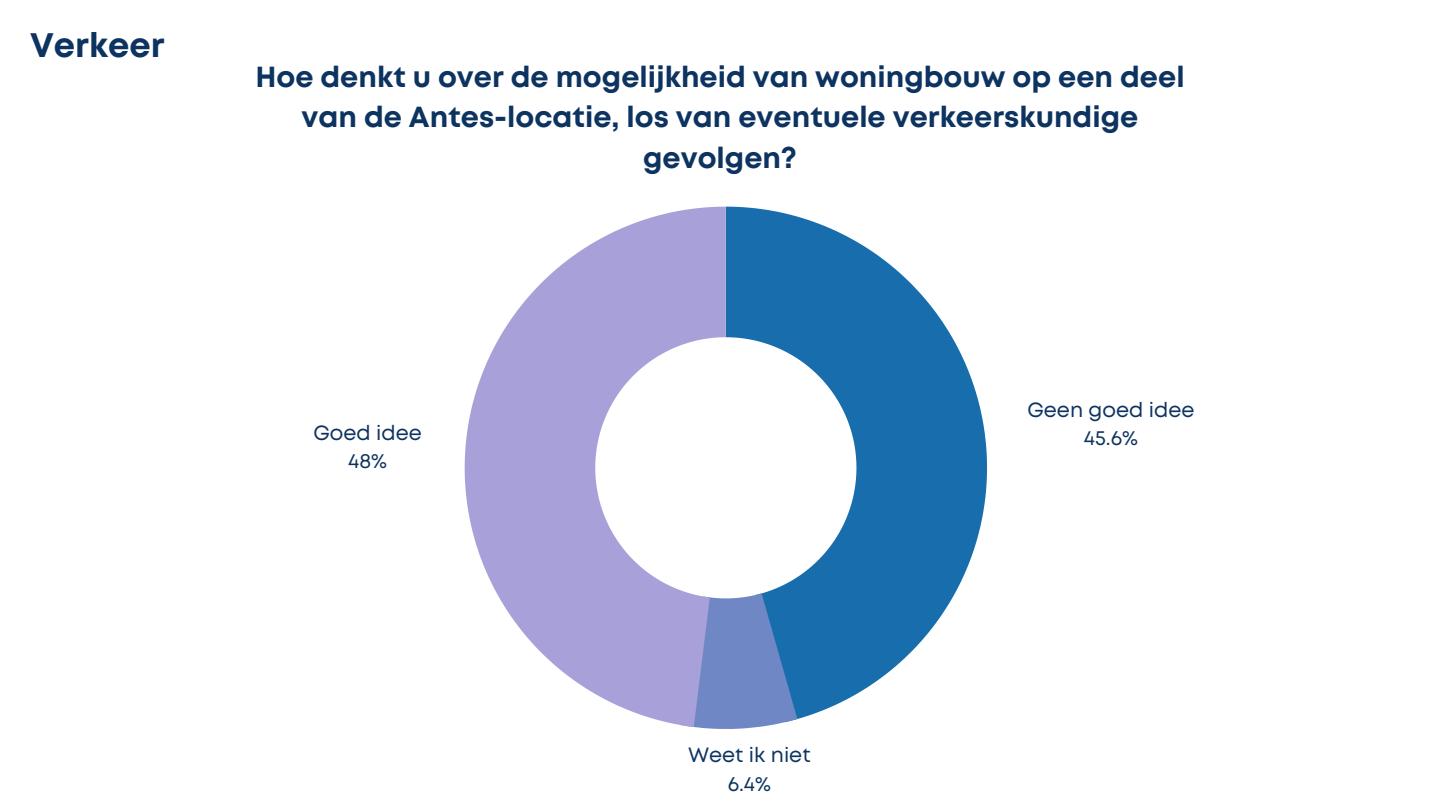
<style>
.page{position:relative;width:1440px;height:810px;background:#fff}
.page>*{position:absolute;margin:0;border:0;box-sizing:border-box;transform-origin:0 0}
.t1{font:700 34px "Mont";color:#0d3360}
.t2{font:700 29px/40.5px "Mont";color:#0d3360;text-align:center}
.t3{font:20.6px/28.4px "Mont";color:#0d3360;text-align:center}
</style>
<div class="page">
<svg style="left:726px;top:207px;width:261px;height:512px;fill:#186ead"></svg>
<svg style="left:695px;top:593px;width:102px;height:136px;background:#6086c1"></svg>
<svg style="left:465px;top:207px;width:261px;height:520px;fill:#a8a1d9"></svg>
<svg style="left:726px;top:207px;width:1px;height:130px"></svg>
<p class="t1" style="left:30px;top:32px;width:136px">Verkeer</p>
<p class="t2" style="left:255px;top:59px;width:931px">Hoe denkt u over de mogelijkheid van woningbouw op een deel van de Antes-locatie, los van eventuele verkeerskundige gevolgen?</p>
<p class="t3" style="left:313px;top:420px;width:110px">Goed idee<br>48%</p>
<p class="t3" style="left:1027px;top:397px;width:169px">Geen goed idee<br>45.6%</p>
<p class="t3" style="left:688px;top:743px;width:124px">Weet ik niet<br>6.4%</p>
</div>
